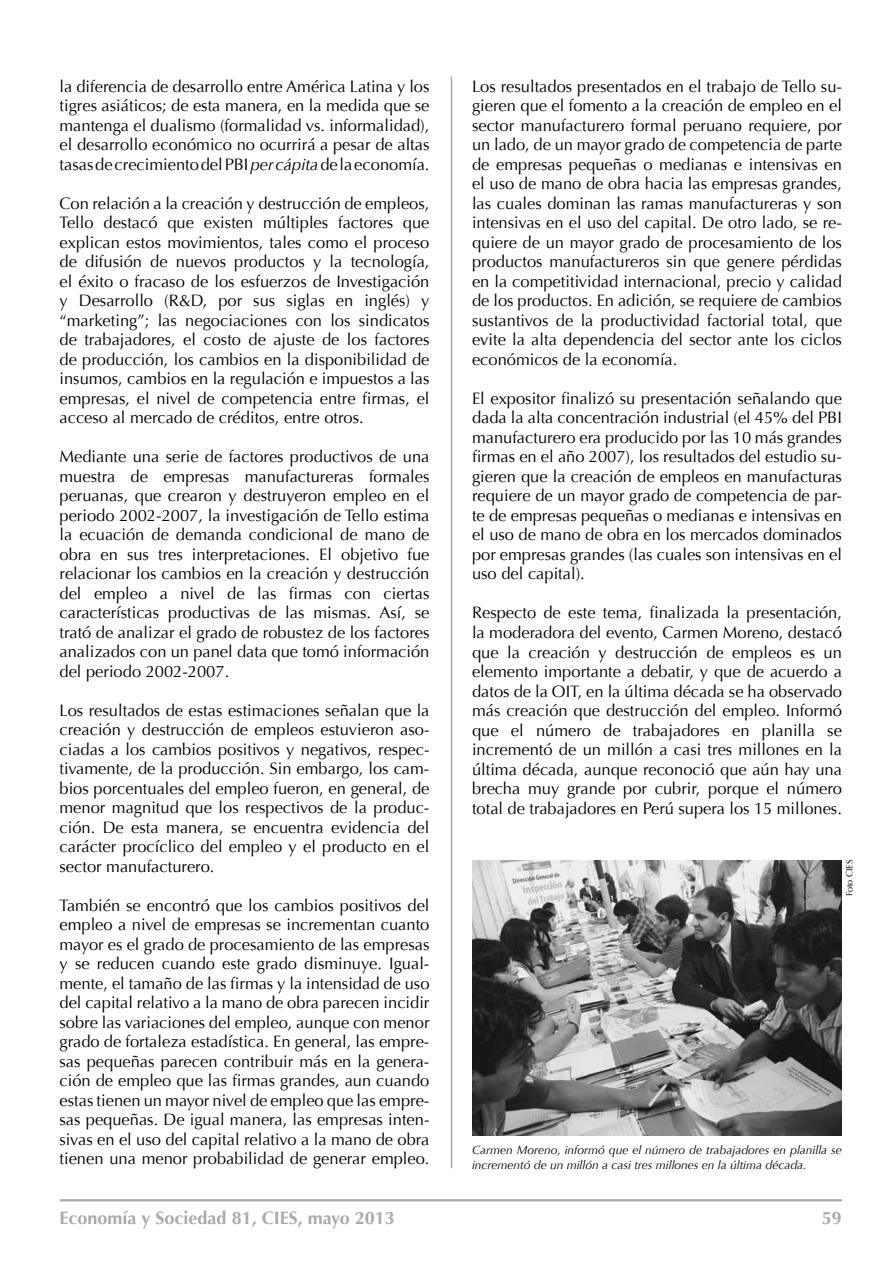
<style>
.page{position:relative;width:893px;height:1263px;background:#fff}
.page>*{position:absolute;margin:0;border:0;box-sizing:border-box;transform-origin:0 0}
.t1{font:700 18px "Optima";color:#a7a9ac}
.t2{font:16.5px/19.5px "Optima";color:#000;text-align:justify}
.t3{font:italic 12px/14.2px "Optima";color:#000}
.t4{font:9px "Optima";color:#000}
.s1{font-style:italic}
</style>
<div class="page">
<hr style="left:60px;top:1199px;width:782px;height:2px;background:#a7a9ac">
<hr style="left:451px;top:77px;width:1px;height:1091px;background:#a7a9ac">
<img style="left:472px;top:860px;width:370px;height:276px">
<p class="t2" style="left:60px;top:77px;width:371px">la diferencia de desarrollo entre América Latina y los tigres asiáticos; de esta manera, en la medida que se mantenga el dualismo (formalidad vs. informalidad), el desarrollo económico no ocurrirá a pesar de altas tasas de crecimiento del PBI <span class="s1">per cápita</span> de la economía.</p>
<p class="t2" style="left:60px;top:194px;width:371px">Con relación a la creación y destrucción de empleos, Tello destacó que existen múltiples factores que explican estos movimientos, tales como el proceso de difusión de nuevos productos y la tecnología, el éxito o fracaso de los esfuerzos de Investigación y Desarrollo (R&amp;D, por sus siglas en inglés) y “marketing”; las negociaciones con los sindicatos de trabajadores, el costo de ajuste de los factores de producción, los cambios en la disponibilidad de insumos, cambios en la regulación e impuestos a las empresas, el nivel de competencia entre firmas, el acceso al mercado de créditos, entre otros.</p>
<p class="t2" style="left:60px;top:447px;width:371px">Mediante una serie de factores productivos de una muestra de empresas manufactureras formales peruanas, que crearon y destruyeron empleo en el periodo 2002-2007, la investigación de Tello estima la ecuación de demanda condicional de mano de obra en sus tres interpretaciones. El objetivo fue relacionar los cambios en la creación y destrucción del empleo a nivel de las firmas con ciertas características productivas de las mismas. Así, se trató de analizar el grado de robustez de los factores analizados con un panel data que tomó información del periodo 2002-2007.</p>
<p class="t2" style="left:60px;top:701px;width:371px">Los resultados de estas estimaciones señalan que la creación y destrucción de empleos estuvieron aso&shy;ciadas a los cambios positivos y negativos, respec&shy;tivamente, de la producción. Sin embargo, los cam&shy;bios porcentuales del empleo fueron, en general, de menor magnitud que los respectivos de la produc&shy;ción. De esta manera, se encuentra evidencia del carácter procíclico del empleo y el producto en el sector manufacturero.</p>
<p class="t2" style="left:60px;top:896px;width:371px">También se encontró que los cambios positivos del empleo a nivel de empresas se incrementan cuanto mayor es el grado de procesamiento de las empresas y se reducen cuando este grado disminuye. Igual&shy;mente, el tamaño de las firmas y la intensidad de uso del capital relativo a la mano de obra parecen incidir sobre las variaciones del empleo, aunque con menor grado de fortaleza estadística. En general, las empre&shy;sas pequeñas parecen contribuir más en la genera&shy;ción de empleo que las firmas grandes, aun cuando estas tienen un mayor nivel de empleo que las empre&shy;sas pequeñas. De igual manera, las empresas inten&shy;sivas en el uso del capital relativo a la mano de obra tienen una menor probabilidad de generar empleo.</p>
<p class="t2" style="left:472px;top:77px;width:371px">Los resultados presentados en el trabajo de Tello su&shy;gieren que el fomento a la creación de empleo en el sector manufacturero formal peruano requiere, por un lado, de un mayor grado de competencia de parte de empresas pequeñas o medianas e intensivas en el uso de mano de obra hacia las empresas grandes, las cuales dominan las ramas manufactureras y son intensivas en el uso del capital. De otro lado, se re&shy;quiere de un mayor grado de procesamiento de los productos manufactureros sin que genere pérdidas en la competitividad internacional, precio y calidad de los productos. En adición, se requiere de cambios sustantivos de la productividad factorial total, que evite la alta dependencia del sector ante los ciclos económicos de la economía.</p>
<p class="t2" style="left:472px;top:389px;width:371px">El expositor finalizó su presentación señalando que dada la alta concentración industrial (el 45% del PBI manufacturero era producido por las 10 más grandes firmas en el año 2007), los resultados del estudio su&shy;gieren que la creación de empleos en manufacturas requiere de un mayor grado de competencia de par&shy;te de empresas pequeñas o medianas e intensivas en el uso de mano de obra en los mercados dominados por empresas grandes (las cuales son intensivas en el uso del capital).</p>
<p class="t2" style="left:472px;top:603px;width:371px">Respecto de este tema, finalizada la presentación, la moderadora del evento, Carmen Moreno, destacó que la creación y destrucción de empleos es un elemento importante a debatir, y que de acuerdo a datos de la OIT, en la última década se ha observado más creación que destrucción del empleo. Informó que el número de trabajadores en planilla se incrementó de un millón a casi tres millones en la última década, aunque reconoció que aún hay una brecha muy grande por cubrir, porque el número total de trabajadores en Perú supera los 15 millones.</p>
<p class="t4" style="left:844px;top:896px;width:38px;rotate:-90deg">Foto CIES</p>
<p class="t3" style="left:472px;top:1143px;width:371px">Carmen Moreno, informó que el número de trabajadores en planilla se incrementó de un millón a casi tres millones en la última década.</p>
<p class="t1" style="left:60px;top:1208px;width:337px">Economía y Sociedad 81, CIES, mayo 2013</p>
<p class="t1" style="left:822px;top:1208px;width:22px">59</p>
</div>
